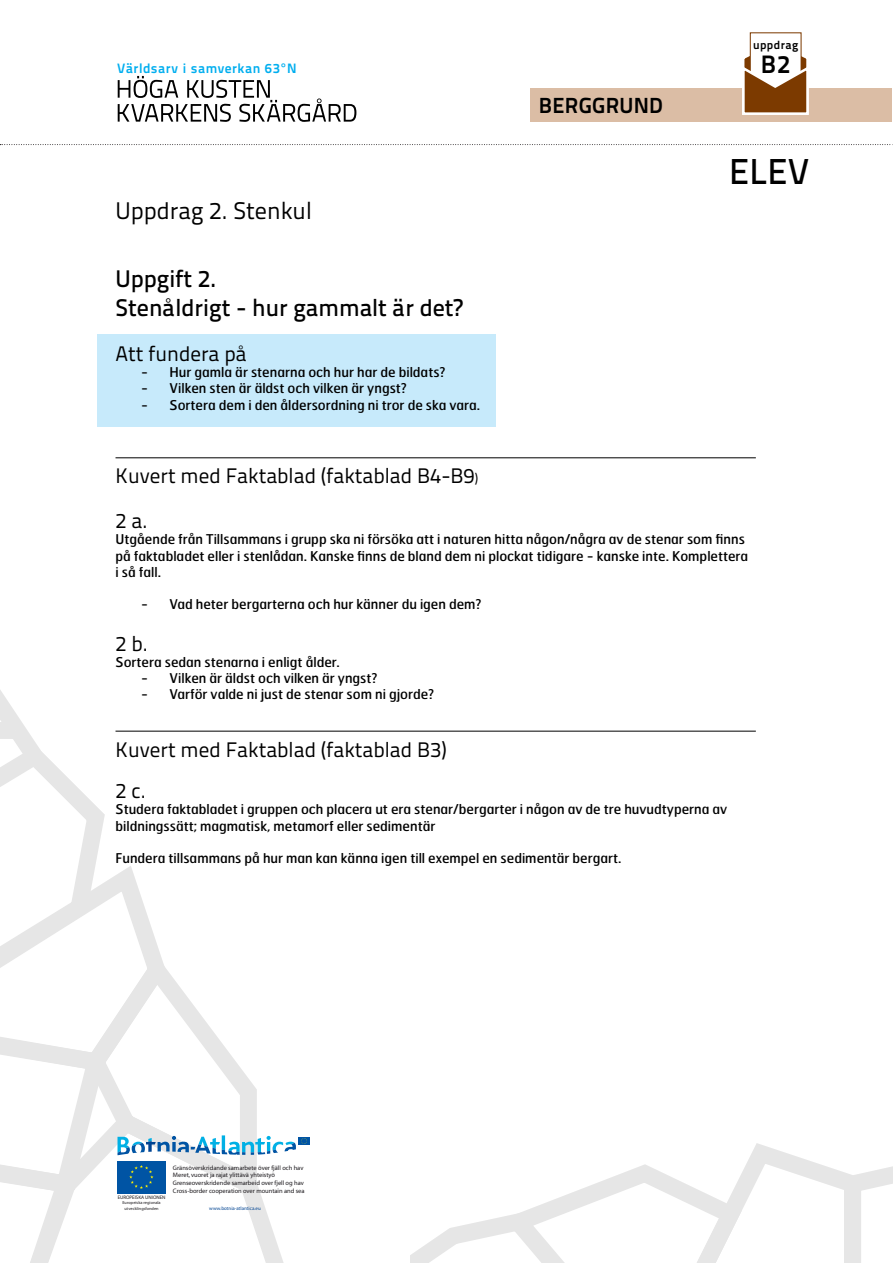
<style>
.page{position:relative;width:893px;height:1263px;background:#fff}
.page>*{position:absolute;margin:0;border:0;box-sizing:border-box;transform-origin:0 0}
.t1{font:36px "Titillium Text 14 L 600 wt";color:#000}
.t2{font:25.2px "Titillium Text 14 L 800 wt";color:#000}
.t3{font:24px/28.8px "Titillium Text 14 L 600 wt";color:#000}
.t4{font:24px "Titillium Text 14 L 400 wt";color:#000}
.t5{font:21.9px "Titillium Text 14 L 800 wt";letter-spacing:.015em;color:#000}
.t6{font:21px/44.7px "Titillium Text 14 L 400 wt";color:#000}
.t7{font:13.65px "Titillium Text 14 L 800 wt";letter-spacing:.04em;color:#00aeef}
.t8{font:13.5px/16.2px "Hermes";color:#000}
.t9{font:11.7px "Titillium Text 14 L 800 wt";letter-spacing:.04em;color:#000}
.t10{font:6.45px/7.8px "Myriad";color:#1a171b}
.t11{font:4.95px "Myriad Pro";color:#004492}
.t12{font:4.95px "Myriad";color:#1a171b}
.t13{font:4.35px/5.1px "Myriad";letter-spacing:.01em;color:#1a171b;text-align:center}
.s1{font-size:13.5px}
</style>
<div class="page">
<svg style="left:410px;top:1143px;width:483px;height:120px"></svg>
<svg style="left:0;top:690px;width:363px;height:573px"></svg>
<svg style="left:0;top:144px;width:893px;height:1px"></svg>
<svg style="left:118px;top:76px;width:238px;height:46px"></svg>
<div style="left:530px;top:88px;width:361px;height:33px;background:#dbbda5"></div>
<svg style="left:742px;top:40px;width:67px;height:75px"></svg>
<div style="left:98px;top:335px;width:398px;height:92px;background:#c7eafb"></div>
<hr style="left:116px;top:457px;width:640px;height:1px;background:#000">
<hr style="left:116px;top:731px;width:640px;height:1px;background:#000">
<p class="t7" style="left:117px;top:60px;width:181px">Världsarv i samverkan 63°N</p>
<h3 class="t4" style="left:116px;top:197px;width:198px">Uppdrag 2. Stenkul</h3>
<h3 class="t3" style="left:116px;top:265px;width:349px">Uppgift 2.<br>Stenåldrigt - hur gammalt är det?</h3>
<h3 class="t6" style="left:116px;top:331px;width:133px">Att fundera på</h3>
<p class="t8" style="left:141px;top:364px;width:306px">- Hur gamla är stenarna och hur har de bildats?</p>
<p class="t8" style="left:141px;top:380px;width:267px">- Vilken sten är äldst och vilken är yngst?</p>
<p class="t8" style="left:141px;top:397px;width:341px">- Sortera dem i den åldersordning ni tror de ska vara.</p>
<h3 class="t5" style="left:539px;top:91px;width:126px">BERGGRUND</h3>
<p class="t9" style="left:753px;top:38px;width:47px">uppdrag</p>
<h2 class="t2" style="left:761px;top:48px;width:31px">B2</h2>
<h1 class="t1" style="left:729px;top:150px;width:82px">ELEV</h1>
<h3 class="t6" style="left:116px;top:454px;width:364px">Kuvert med Faktablad (faktablad B4-B9<span class="s1">)<br></span>2 a.</h3>
<p class="t8" style="left:116px;top:531px;width:634px">Utgående från Tillsammans i grupp ska ni försöka att i naturen hitta någon/några av de stenar som finns på faktabladet eller i stenlådan. Kanske finns de bland dem ni plockat tidigare - kanske inte. Komplettera i så fall.</p>
<p class="t8" style="left:141px;top:596px;width:342px">- Vad heter bergarterna och hur känner du igen dem?</p>
<h3 class="t6" style="left:116px;top:621px;width:34px">2 b.</h3>
<p class="t8" style="left:116px;top:654px;width:226px">Sortera sedan stenarna i enligt ålder.</p>
<p class="t8" style="left:141px;top:670px;width:238px">- Vilken är äldst och vilken är yngst?</p>
<p class="t8" style="left:141px;top:686px;width:295px">- Varför valde ni just de stenar som ni gjorde?</p>
<h3 class="t6" style="left:116px;top:729px;width:333px;line-height:41.4px">Kuvert med Faktablad (faktablad B3)<br>2 c.</h3>
<p class="t8" style="left:116px;top:801px;width:613px">Studera faktabladet i gruppen och placera ut era stenar/bergarter i någon av de tre huvudtyperna av bildningssätt; magmatisk, metamorf eller sedimentär</p>
<p class="t8" style="left:116px;top:850px;width:507px">Fundera tillsammans på hur man kan känna igen till exempel en sedimentär bergart.</p>
<p class="t12" style="left:118px;top:1195px;width:49px">EUROPEISKA UNIONEN</p>
<p class="t13" style="left:122px;top:1200px;width:40px">Europeiska regionala utvecklingsfonden</p>
<p class="t10" style="left:173px;top:1164px;width:133px">Gränsöverskridande samarbete över fjäll och hav Meret, vuoret ja rajat ylittävä yhteistyö Grenseoverskridende samarbeid over fjell og hav Cross-border cooperation over mountain and sea</p>
<p class="t11" style="left:209px;top:1205px;width:53px">www.botnia-atlantica.eu</p>
</div>
